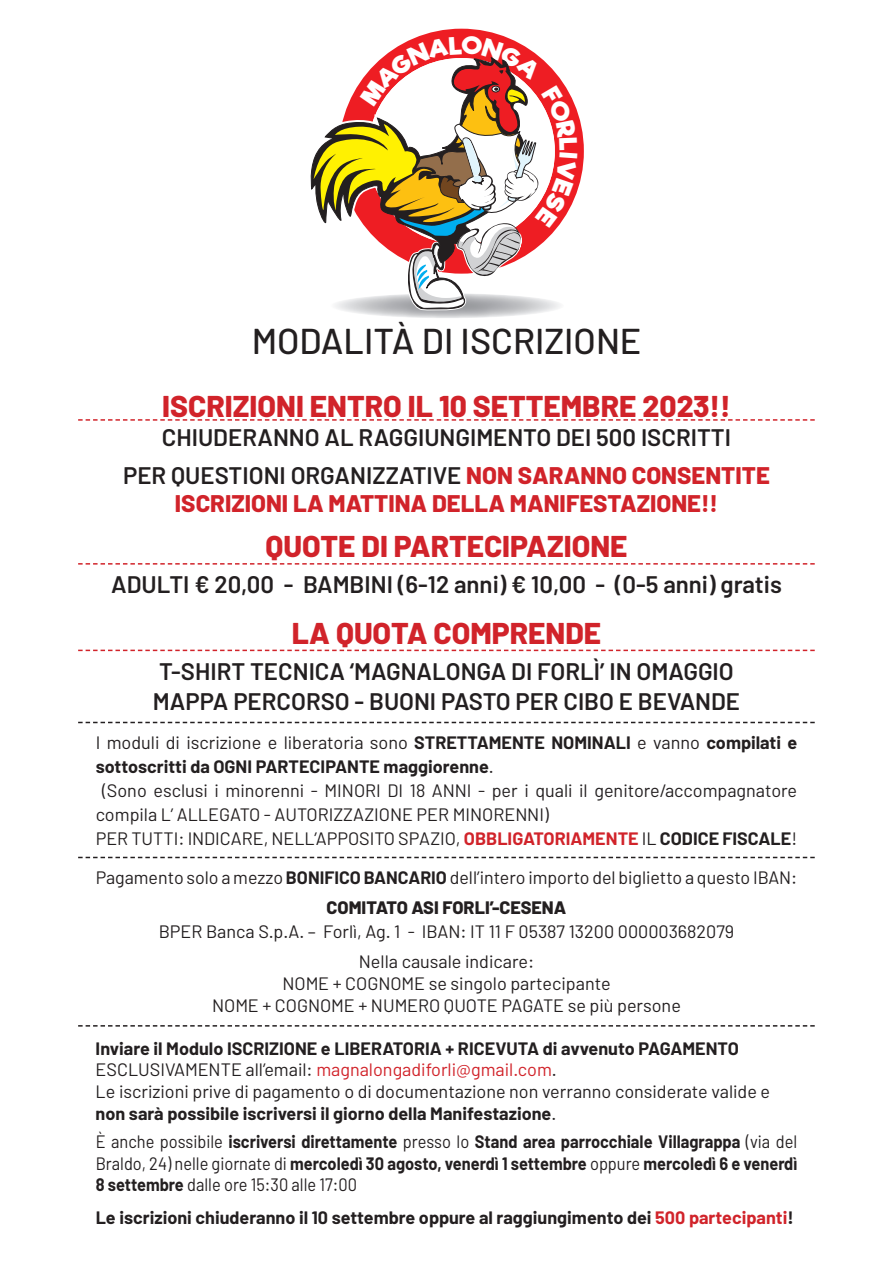
<style>
.page{position:relative;width:893px;height:1263px;background:#fff}
.page>*{position:absolute;margin:0;border:0;box-sizing:border-box;transform-origin:0 0}
.t1{font:500 36px "Barlow";color:#231f20}
.t2{font:800 30px "Barlow";color:#d1232a}
.t3{font:600 24px/37.8px "Barlow";color:#231f20;text-align:center}
.t4{font:800 24px "Barlow";color:#d1232a}
.t5{font:18px/30px "Barlow";color:#231f20;text-align:center}
.t6{font:700 18px/21.6px "Barlow";color:#231f20}
.t7{font:700 18px/21.6px "Barlow";color:#231f20;text-align:justify;scale:.91 1}
.s1{font-weight:800;color:#d1232a}
.s2{font-weight:700}
.s3{font-weight:400}
.s4{font-weight:700;color:#d1232a}
.s5{font-weight:800}
.s6{font-weight:400;color:#d1232a}
.s7{color:#d1232a}
</style>
<div class="page">
<svg style="left:78px;top:419px;width:737px;height:2px"></svg>
<svg style="left:78px;top:563px;width:737px;height:2px"></svg>
<svg style="left:78px;top:650px;width:737px;height:1px"></svg>
<svg style="left:78px;top:722px;width:737px;height:1px"></svg>
<svg style="left:78px;top:857px;width:737px;height:1px"></svg>
<svg style="left:78px;top:1025px;width:737px;height:1px"></svg>
<svg style="left:310px;top:36px;width:267px;height:276px"></svg>
<h1 class="t1" style="left:252px;top:319px;width:391px">MODALITÀ DI ISCRIZIONE</h1>
<h2 class="t2" style="left:162px;top:384px;width:570px">ISCRIZIONI ENTRO IL 10 SETTEMBRE 2023!!</h2>
<h3 class="t3" style="left:123px;top:418px;width:648px">CHIUDERANNO AL RAGGIUNGIMENTO DEI 500 ISCRITTI<br>PER QUESTIONI ORGANIZZATIVE <span class="s1">NON SARANNO CONSENTITE</span></h3>
<h3 class="t4" style="left:175px;top:486px;width:545px">ISCRIZIONI LA MATTINA DELLA MANIFESTAZIONE!!</h3>
<h2 class="t2" style="left:265px;top:524px;width:364px">QUOTE DI PARTECIPAZIONE</h2>
<h3 class="t3" style="left:111px;top:565px;width:672px">ADULTI € 20,00 - BAMBINI (6-12 anni) € 10,00 - (0-5 anni) gratis</h3>
<h2 class="t2" style="left:292px;top:611px;width:311px">LA QUOTA COMPRENDE</h2>
<h3 class="t3" style="left:153px;top:656px;width:589px;line-height:30px;text-align:left">T-SHIRT TECNICA ‘MAGNALONGA DI FORLÌ’ IN OMAGGIO<br>MAPPA PERCORSO - BUONI PASTO PER CIBO E BEVANDE</h3>
<p class="t5" style="left:96px;top:727px;width:703px">I moduli di iscrizione e liberatoria sono <span class="s2">STRETTAMENTE NOMINALI</span> e vanno <span class="s2">compilati e</span></p>
<p class="t6" style="left:96px;top:756px;width:400px">sottoscritti da OGNI PARTECIPANTE maggiorenne<span class="s3">.</span></p>
<p class="t5" style="left:102px;top:775px;width:696px">(Sono esclusi i minorenni - MINORI DI 18 ANNI - per i quali il genitore/accompagnatore</p>
<p class="t5" style="left:96px;top:799px;width:455px">compila L’ ALLEGATO - AUTORIZZAZIONE PER MINORENNI)</p>
<p class="t5" style="left:96px;top:823px;width:703px">PER TUTTI: INDICARE, NELL’APPOSITO SPAZIO, <span class="s4">OBBLIGATORIAMENTE</span> IL <span class="s2">CODICE FISCALE</span>!</p>
<p class="t5" style="left:96px;top:862px;width:703px">Pagamento solo a mezzo <span class="s2">BONIFICO BANCARIO</span> dell’intero importo del biglietto a questo IBAN:<br><span class="s5">COMITATO ASI FORLI’-CESENA</span></p>
<p class="t5" style="left:159px;top:916px;width:577px">BPER Banca S.p.A. – Forlì, Ag. 1 - IBAN: IT 11 F 05387 13200 000003682079<br>Nella causale indicare:</p>
<p class="t5" style="left:212px;top:972px;width:470px;line-height:21.6px">NOME + COGNOME se singolo partecipante<br>NOME + COGNOME + NUMERO QUOTE PAGATE se più persone</p>
<p class="t6" style="left:96px;top:1037px;width:676px">Inviare il Modulo ISCRIZIONE e LIBERATORIA + RICEVUTA di avvenuto PAGAMENTO <span class="s3">ESCLUSIVAMENTE all’email:</span> <span class="s6">magnalongadiforli@gmail.com</span><span class="s3">.<br>Le iscrizioni prive di pagamento o di documentazione non verranno considerate valide e </span>non sarà possibile iscriversi il giorno della Manifestazione<span class="s3">.</span></p>
<p class="t7" style="left:96px;top:1131px;width:773px"><span class="s3">È anche possibile</span> iscriversi direttamente <span class="s3">presso lo</span> Stand area parrocchiale Villagrappa <span class="s3">(via del Braldo, 24) nelle giornate di</span> mercoledì 30 agosto, venerdì 1 settembre <span class="s3">oppure</span> mercoledì 6 e venerdì 8 settembre <span class="s3">dalle ore 15:30 alle 17:00</span></p>
<p class="t6" style="left:96px;top:1207px;width:699px">Le iscrizioni chiuderanno il 10 settembre oppure al raggiungimento dei <span class="s7">500 partecipanti</span>!</p>
</div>
